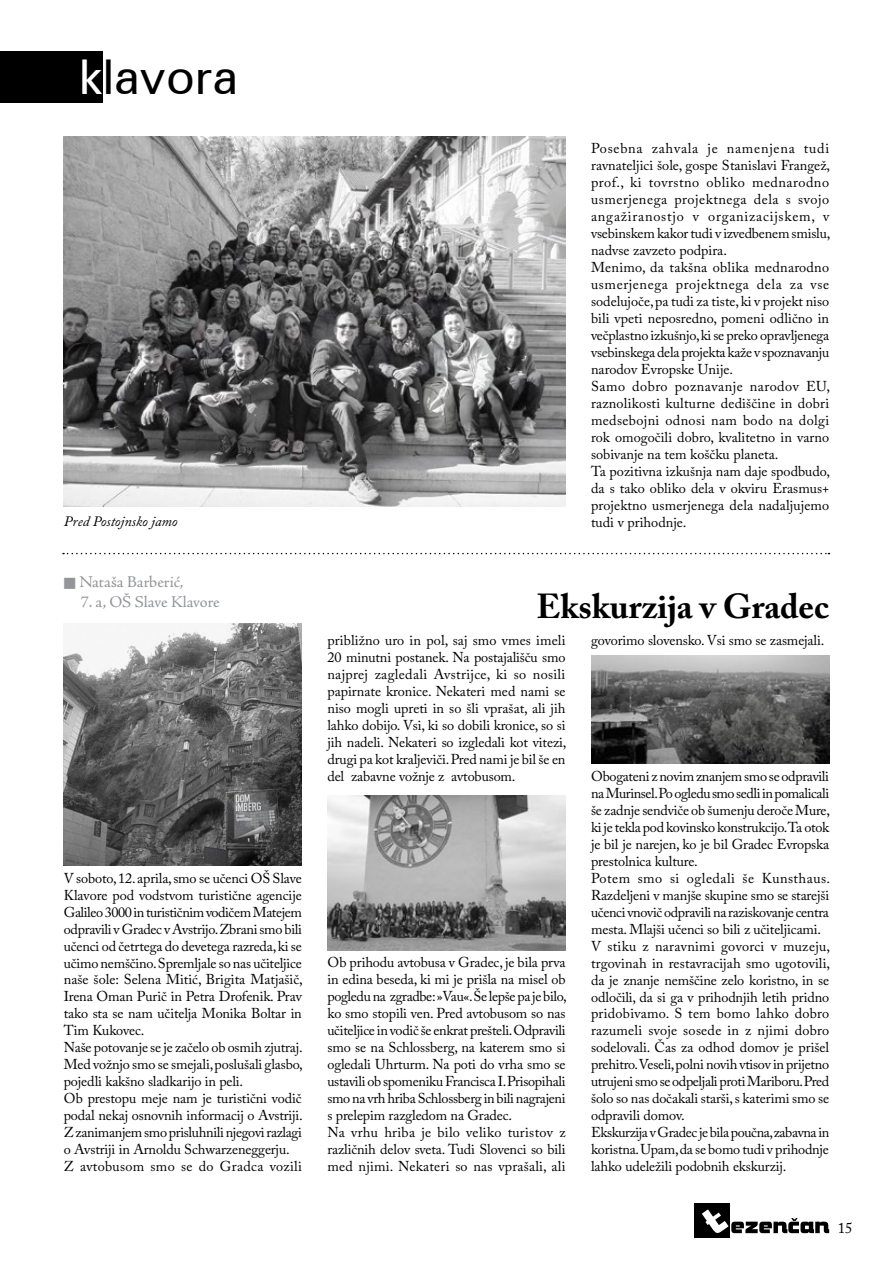
<style>
.page{position:relative;width:893px;height:1263px;background:#fff}
.page>*{position:absolute;margin:0;border:0;box-sizing:border-box;transform-origin:0 0}
.t1{font:48px "Zurich BT";color:#000}
.t2{font:700 34.5px "Adobe Caslon Pro";color:#000}
.t3{font:16.5px "Adobe Jenson Pro";letter-spacing:-.005em;color:#939598}
.t4{font:15px "Adobe Caslon Pro";color:#000}
.t5{font:14.25px/17px "Adobe Caslon Pro";letter-spacing:-.01em;color:#000}
.t6{font:italic 14.25px "Adobe Caslon Pro";color:#000}
.s1{color:#fff}
</style>
<div class="page">
<div style="left:0;top:51px;width:102px;height:51px;background:#000"></div>
<div style="left:695px;top:1203px;width:35px;height:34px;background:#000"></div>
<svg style="left:702px;top:1209px;width:127px;height:24px"></svg>
<img style="left:64px;top:623px;width:238px;height:243px">
<img style="left:327px;top:795px;width:239px;height:155px">
<img style="left:591px;top:655px;width:238px;height:109px">
<img style="left:64px;top:136px;width:502px;height:370px">
<svg style="left:63px;top:553px;width:766px;height:1px"></svg>
<h1 class="t1" style="left:79px;top:48px;width:161px"><span class="s1">k</span>lavora</h1>
<p class="t5" style="left:591px;top:140px;width:241px">Posebna zahvala je namenjena tudi ravnateljici šole, gospe Stanislavi Frangež, prof., ki tovrstno obliko mednarodno usmerjenega projektnega dela s svojo angažiranostjo v organizacijskem, v vsebinskem kakor tudi v izvedbenem smislu, nadvse zavzeto podpira.<br>Menimo, da takšna oblika mednarodno usmerjenega projektnega dela za vse sodelujoče, pa tudi za tiste, ki v projekt niso bili vpeti neposredno, pomeni odlično in večplastno izkušnjo, ki se preko opravljenega vsebinskega dela projekta kaže v spoznavanju narodov Evropske Unije.<br>Samo dobro poznavanje narodov EU, raznolikosti kulturne dediščine in dobri medsebojni odnosi nam bodo na dolgi rok omogočili dobro, kvalitetno in varno sobivanje na tem koščku planeta.<br>Ta pozitivna izkušnja nam daje spodbudo, da s tako obliko dela v okviru Erasmus+ projektno usmerjenega dela nadaljujemo</p>
<p class="t6" style="left:64px;top:513px;width:115px">Pred Postojnsko jamo</p>
<p class="t5" style="left:591px;top:513px;width:97px">tudi v prihodnje.</p>
<p class="t3" style="left:64px;top:573px;width:121px">■ Nataša Barberić,</p>
<p class="t3" style="left:81px;top:593px;width:140px">7. a, OŠ Slave Klavore</p>
<h2 class="t2" style="left:536px;top:586px;width:294px">Ekskurzija v Gradec</h2>
<p class="t5" style="left:64px;top:869px;width:241px">V soboto, 12. aprila, smo se učenci OŠ Slave Klavore pod vodstvom turistične agencije Galileo 3000 in turističnim vodičem Matejem odpravili v Gradec v Avstrijo. Zbrani smo bili učenci od četrtega do devetega razreda, ki se učimo nemščino. Spremljale so nas učiteljice naše šole: Selena Mitić, Brigita Matjašič, Irena Oman Purič in Petra Drofenik. Prav tako sta se nam učitelja Monika Boltar in Tim Kukovec.<br>Naše potovanje se je začelo ob osmih zjutraj.<br>Med vožnjo smo se smejali, poslušali glasbo, pojedli kakšno sladkarijo in peli.<br>Ob prestopu meje nam je turistični vodič podal nekaj osnovnih informacij o Avstriji.<br>Z zanimanjem smo prisluhnili njegovi razlagi o Avstriji in Arnoldu Schwarzeneggerju.<br>Z avtobusom smo se do Gradca vozili</p>
<p class="t5" style="left:327px;top:632px;width:240px;text-align:justify">približno uro in pol, saj smo vmes imeli 20 minutni postanek. Na postajališču smo najprej zagledali Avstrijce, ki so nosili papirnate kronice. Nekateri med nami se niso mogli upreti in so šli vprašat, ali jih lahko dobijo. Vsi, ki so dobili kronice, so si jih nadeli. Nekateri so izgledali kot vitezi, drugi pa kot kraljeviči. Pred nami je bil še en del zabavne vožnje z avtobusom.</p>
<p class="t5" style="left:327px;top:954px;width:241px">Ob prihodu avtobusa v Gradec, je bila prva in edina beseda, ki mi je prišla na misel ob pogledu na zgradbe: »Vau«.Še lepše pa je bilo, ko smo stopili ven. Pred avtobusom so nas učiteljice in vodič še enkrat prešteli. Odpravili smo se na Schlossberg, na katerem smo si ogledali Uhrturm. Na poti do vrha smo se ustavili ob spomeniku Francisca I. Prisopihali smo na vrh hriba Schlossberg in bili nagrajeni s prelepim razgledom na Gradec.<br>Na vrhu hriba je bilo veliko turistov z različnih delov sveta. Tudi Slovenci so bili med njimi. Nekateri so nas vprašali, ali</p>
<p class="t5" style="left:591px;top:632px;width:235px">govorimo slovensko. Vsi smo se zasmejali.</p>
<p class="t5" style="left:591px;top:767px;width:241px">Obogateni z novim znanjem smo se odpravili na Murinsel.Po ogledu smo sedli in pomalicali še zadnje sendviče ob šumenju deroče Mure, ki je tekla pod kovinsko konstrukcijo.Ta otok je bil je narejen, ko je bil Gradec Evropska prestolnica kulture.<br>Potem smo si ogledali še Kunsthaus.<br>Razdeljeni v manjše skupine smo se starejši učenci vnovič odpravili na raziskovanje centra mesta. Mlajši učenci so bili z učiteljicami.<br>V stiku z naravnimi govorci v muzeju, trgovinah in restavracijah smo ugotovili, da je znanje nemščine zelo koristno, in se odločili, da si ga v prihodnjih letih pridno pridobivamo. S tem bomo lahko dobro razumeli svoje sosede in z njimi dobro sodelovali. Čas za odhod domov je prišel prehitro. Veseli, polni novih vtisov in prijetno utrujeni smo se odpeljali proti Mariboru.Pred šolo so nas dočakali starši, s katerimi smo se odpravili domov.<br>Ekskurzija v Gradec je bila poučna,zabavna in koristna. Upam, da se bomo tudi v prihodnje lahko udeležili podobnih ekskurzij.</p>
<p class="t4" style="left:838px;top:1219px;width:16px">15</p>
</div>
